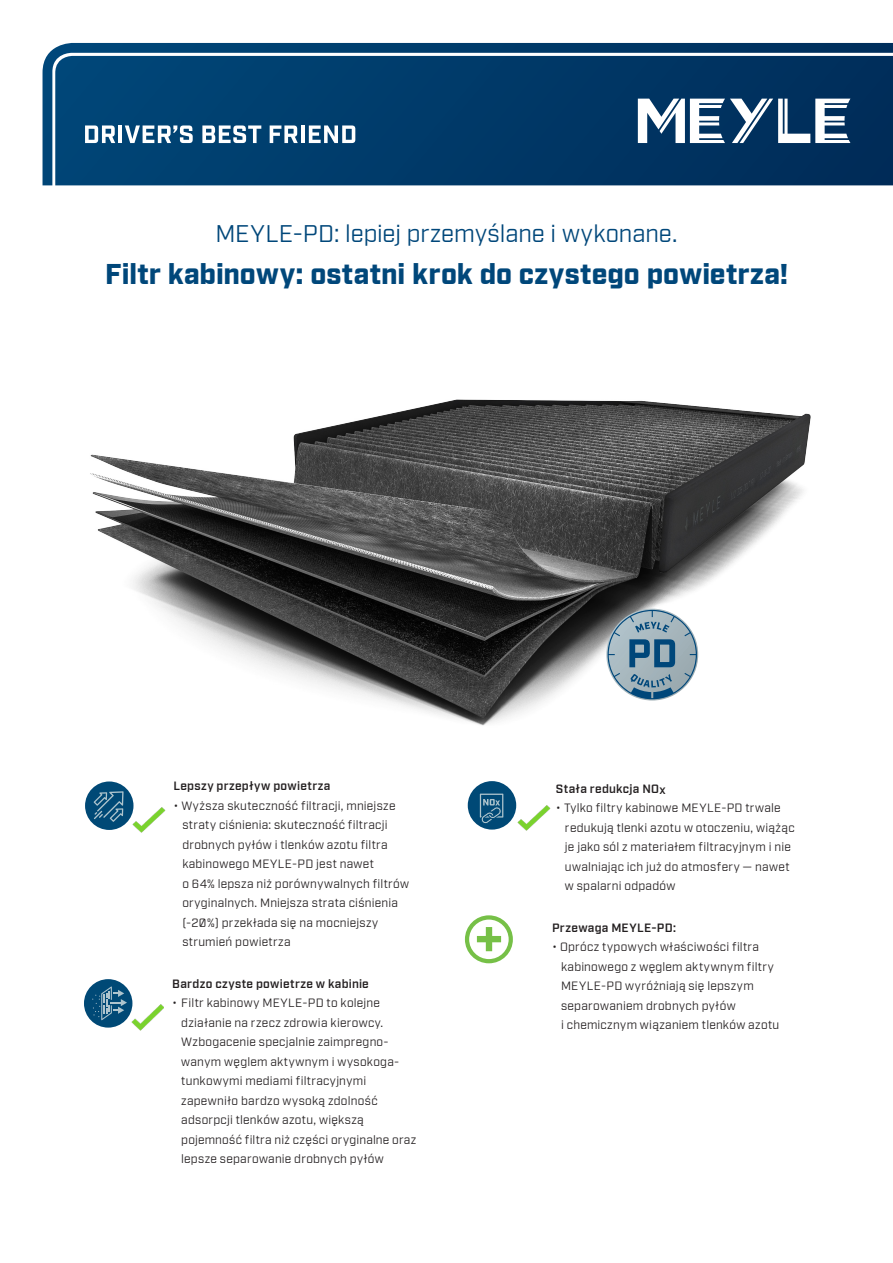
<style>
.page{position:relative;width:893px;height:1263px;background:#fff}
.page>*{position:absolute;margin:0;border:0;box-sizing:border-box;transform-origin:0 0}
.t1{font:900 28.5px "Industry Meyle";letter-spacing:.005em;color:#00477a}
.t2{font:24px "Industry Meyle";letter-spacing:-.005em;color:#00477a}
.t3{font:12px/19.5px "Industry Meyle";letter-spacing:.025em;color:#231f20}
.t4{font:600 12px "Industry Meyle";letter-spacing:.03em;color:#231f20}
</style>
<div class="page">
<img style="left:90px;top:399px;width:721px;height:327px">
<svg style="left:608px;top:610px;width:89px;height:89px;background:#8ca5b3"></svg>
<svg style="left:43px;top:43px;width:850px;height:142px;background:#073f6d"></svg>
<svg style="left:638px;top:99px;width:212px;height:44px"></svg>
<svg style="left:85px;top:125px;width:30px;height:18px"></svg>
<hr style="left:118px;top:125px;width:4px;height:18px;background:#fff">
<svg style="left:125px;top:125px;width:68px;height:18px"></svg>
<svg style="left:202px;top:125px;width:59px;height:18px"></svg>
<svg style="left:270px;top:125px;width:28px;height:18px"></svg>
<hr style="left:301px;top:125px;width:4px;height:18px;background:#fff">
<svg style="left:309px;top:125px;width:46px;height:18px"></svg>
<div style="left:465px;top:915px;width:48px;height:48px;border:4px solid #76c047;border-radius:50%"></div>
<div style="left:477px;top:936px;width:24px;height:6px;background:#76c047"></div>
<div style="left:486px;top:927px;width:6px;height:24px;background:#76c047"></div>
<img style="left:133px;top:807px;width:32px;height:26px">
<img style="left:132px;top:1005px;width:32px;height:26px">
<img style="left:518px;top:805px;width:32px;height:26px">
<div style="left:468px;top:781px;width:48px;height:48px;background:#004976;border-radius:50%"></div>
<svg style="left:480px;top:794px;width:23px;height:30px"></svg>
<div style="left:84px;top:979px;width:48px;height:48px;background:#004976;border-radius:50%"></div>
<svg style="left:92px;top:986px;width:35px;height:34px"></svg>
<div style="left:85px;top:781px;width:48px;height:49px;background:#004976;border-radius:50%"></div>
<svg style="left:94px;top:791px;width:30px;height:31px"></svg>
<h2 class="t2" style="left:216px;top:220px;width:463px">MEYLE-PD: lepiej przemyślane i wykonane.</h2>
<h1 class="t1" style="left:105px;top:257px;width:684px">Filtr kabinowy: ostatni krok do czystego powietrza!</h1>
<p class="t4" style="left:173px;top:779px;width:159px">Lepszy przepływ powietrza</p>
<p class="t3" style="left:182px;top:796px;width:228px;text-indent:-9px">• Wyższa skuteczność filtracji, mniejsze straty ciśnienia: skuteczność filtracji drobnych pyłów i tlenków azotu filtra kabinowego MEYLE-PD jest nawet<br>o 64% lepsza niż porównywalnych filtrów oryginalnych. Mniejsza strata ciśnienia (-20%) przekłada się na mocniejszy strumień powietrza</p>
<p class="t4" style="left:172px;top:976px;width:198px">Bardzo czyste powietrze w kabinie</p>
<p class="t3" style="left:181px;top:993px;width:237px;text-indent:-9px">• Filtr kabinowy MEYLE-PD to kolejne działanie na rzecz zdrowia kierowcy.<br>Wzbogacenie specjalnie zaimpregno&shy;wanym węglem aktywnym i wysokoga&shy;tunkowymi mediami filtracyjnymi zapewniło bardzo wysoką zdolność adsorpcji tlenków azotu, większą pojemność filtra niż części oryginalne oraz lepsze separowanie drobnych pyłów</p>
<p class="t4" style="left:556px;top:781px;width:111px">Stała redukcja NOx</p>
<p class="t3" style="left:565px;top:798px;width:231px;text-indent:-9px">• Tylko filtry kabinowe MEYLE-PD trwale redukują tlenki azotu w otoczeniu, wiążąc je jako sól z materiałem filtracyjnym i nie uwalniając ich już do atmosfery — nawet w spalarni odpadów</p>
<p class="t4" style="left:552px;top:920px;width:125px">Przewaga MEYLE-PD:</p>
<p class="t3" style="left:561px;top:937px;width:220px;text-indent:-9px">• Oprócz typowych właściwości filtra kabinowego z węglem aktywnym filtry MEYLE-PD wyróżniają się lepszym separowaniem drobnych pyłów<br>i chemicznym wiązaniem tlenków azotu</p>
</div>
